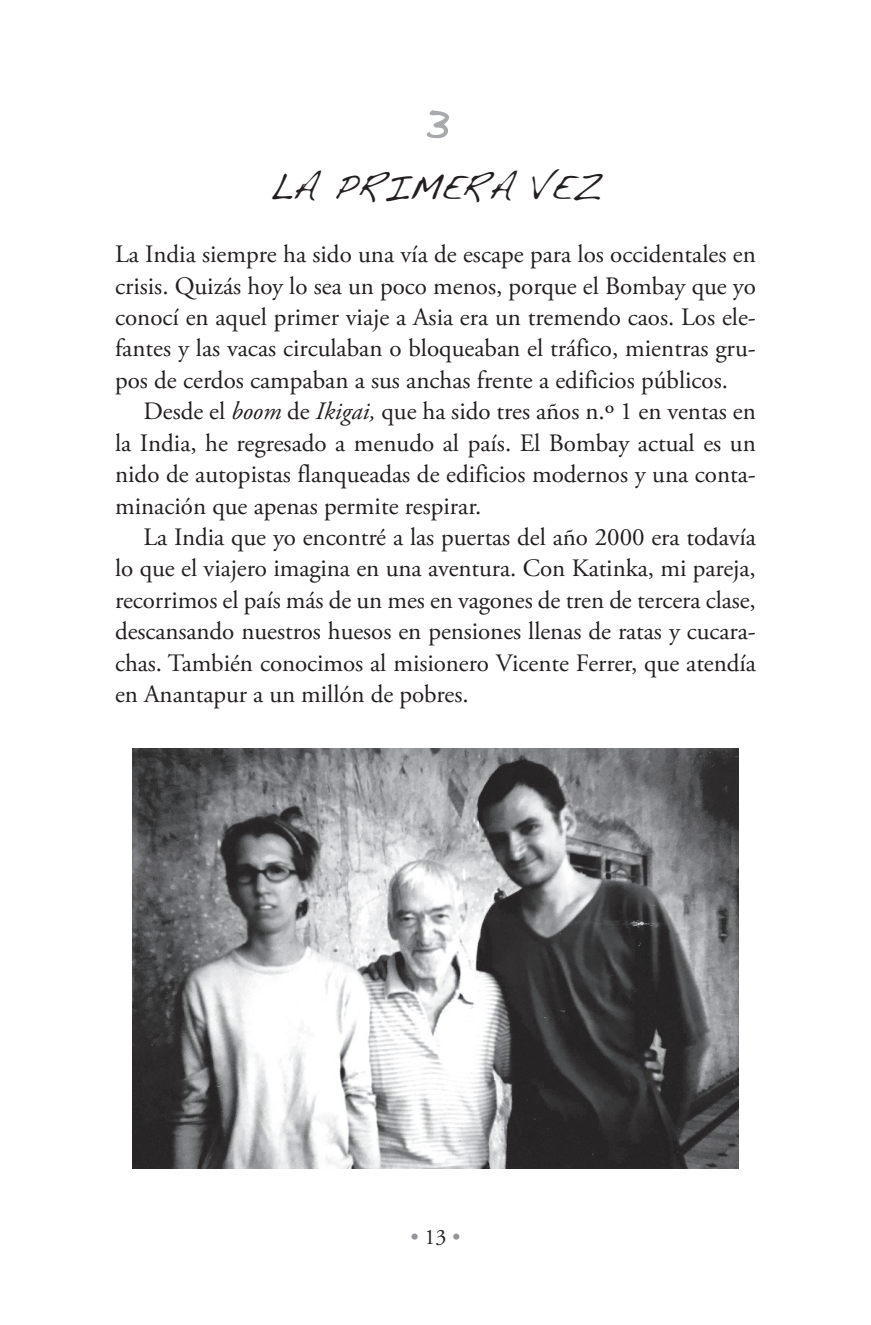
<style>
.page{position:relative;width:871px;height:1325px;background:#fff}
.page>*{position:absolute;margin:0;border:0;box-sizing:border-box;transform-origin:0 0}
.t1{font:60px "Handwriting Dakota";color:#a8a9ad}
.t2{font:36px "Handwriting Dakota";color:#231f20}
.t3{font:25px/31.4px "Adobe Garamond Pro";letter-spacing:-.005em;color:#231f20;text-align:justify}
.t4{font:22px "Adobe Garamond Pro";color:#939598}
.s1{font-style:italic}
.s2{color:#231f20}
</style>
<div class="page">
<img style="left:132px;top:748px;width:607px;height:420px">
<h1 class="t1" style="left:422px;top:81px;width:29px">3</h1>
<h2 class="t2" style="left:269px;top:166px;width:334px">LA PRIMERA VEZ</h2>
<p class="t3" style="left:115px;top:239px;width:642px">La India siempre ha sido una vía de escape para los occidentales en crisis. Quizás hoy lo sea un poco menos, porque el Bombay que yo conocí en aquel primer viaje a Asia era un tremendo caos. Los ele&shy;fantes y las vacas circulaban o bloqueaban el tráfico, mientras gru&shy;pos de cerdos campaban a sus anchas frente a edificios públicos.</p>
<p class="t3" style="left:115px;top:396px;width:642px;text-indent:28px">Desde el <span class="s1">boom</span> de <span class="s1">Ikigai,</span> que ha sido tres años n.º 1 en ventas en la India, he regresado a menudo al país. El Bombay actual es un nido de autopistas flanqueadas de edificios modernos y una conta&shy;minación que apenas permite respirar.</p>
<p class="t3" style="left:115px;top:522px;width:642px;text-indent:28px">La India que yo encontré a las puertas del año 2000 era todavía lo que el viajero imagina en una aventura. Con Katinka, mi pareja, recorrimos el país más de un mes en vagones de tren de tercera clase, descansando nuestros huesos en pensiones llenas de ratas y cucara&shy;chas. También conocimos al misionero Vicente Ferrer, que atendía en Anantapur a un millón de pobres.</p>
<p class="t4" style="left:410px;top:1223px;width:52px">• <span class="s2">13</span> •</p>
</div>
